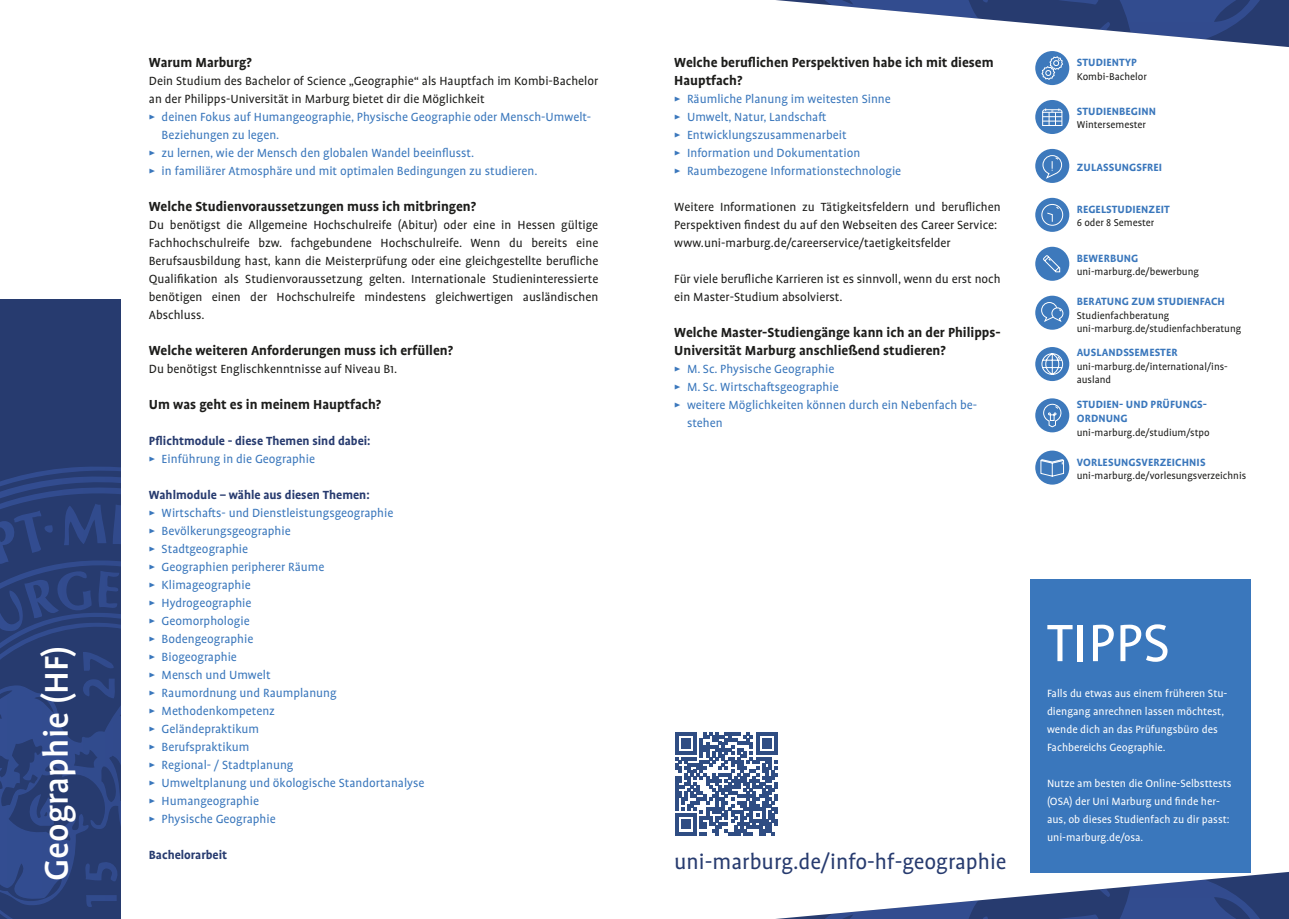
<style>
.page{position:relative;width:1289px;height:919px;background:#fff}
.page>*{position:absolute;margin:0;border:0;box-sizing:border-box;transform-origin:0 0}
.Tipp_Titel{font:60px "Profile Pro";color:#fff}
.H1_Vertikal{font:500 37.5px "Profile Pro";color:#fff}
.Link_Blau_C91{font:24px "Profile Pro";color:#273b6f}
.H2_Horizontal_schwar{font:700 15px/18px "Profile Pro";color:#1d1d1b}
.Auflistung_blau{font:13.5px/18px "Profile Pro";color:#3a77bc}
.Fließtext{font:13.5px/18px "Profile Pro";color:#1d1d1b}
.H3_horizontal_dunkel{font:700 13.5px "Profile Pro";color:#273b6f}
.Tipp_Fließtext{font:12px/18px "Profile Pro";color:#fff}
.t1{font:700 12px/14.4px "Profile Pro";letter-spacing:.01em;color:#3a77bc}
.t2{font:11.25px/13.5px "Profile Pro";color:#1d1d1b}
</style>
<div class="page">
<div style="left:0;top:300px;width:120px;height:618px;background:#273b6f"></div>
<svg style="left:0;top:472px;width:120px;height:446px"></svg>
<svg style="left:776px;top:0;width:512px;height:47px"></svg>
<svg style="left:787px;top:871px;width:501px;height:47px"></svg>
<div style="left:1035px;top:51px;width:34px;height:34px;background:#3d79bc;border-radius:50%"></div>
<svg style="left:1041px;top:56px;width:22px;height:24px"></svg>
<div style="left:1035px;top:100px;width:34px;height:34px;background:#3d79bc;border-radius:50%"></div>
<div style="left:1042px;top:112px;width:20px;height:14px;background:#fff"></div>
<svg style="left:1042px;top:108px;width:20px;height:17px"></svg>
<div style="left:1035px;top:149px;width:34px;height:34px;background:#3d79bc;border-radius:50%"></div>
<svg style="left:1042px;top:155px;width:20px;height:25px"></svg>
<svg style="left:1035px;top:198px;width:34px;height:34px"></svg>
<svg style="left:1041px;top:204px;width:21px;height:21px"></svg>
<div style="left:1041px;top:204px;width:21px;height:21px;border:1px solid #fff;border-radius:50%"></div>
<svg style="left:1046px;top:206px;width:13px;height:16px"></svg>
<div style="left:1035px;top:247px;width:34px;height:34px;background:#3d79bc;border-radius:50%"></div>
<svg style="left:1043px;top:255px;width:17px;height:18px"></svg>
<div style="left:1035px;top:296px;width:34px;height:34px;background:#3d79bc;border-radius:50%"></div>
<svg style="left:1041px;top:302px;width:22px;height:20px"></svg>
<div style="left:1035px;top:347px;width:34px;height:34px;background:#3d79bc;border-radius:50%"></div>
<svg style="left:1041px;top:353px;width:22px;height:22px"></svg>
<div style="left:1035px;top:398px;width:34px;height:34px;background:#3d79bc;border-radius:50%"></div>
<svg style="left:1043px;top:404px;width:18px;height:23px"></svg>
<div style="left:1035px;top:450px;width:34px;height:34px;background:#3d79bc;border-radius:50%"></div>
<svg style="left:1040px;top:459px;width:24px;height:18px"></svg>
<div style="left:1029px;top:578px;width:221px;height:294px;background:#3a77bc"></div>
<svg style="left:675px;top:732px;width:102px;height:103px"></svg>
<h3 class="H1_Vertikal" style="left:35px;top:880px;width:236px;rotate:-90deg">Geographie (HF)</h3>
<h3 class="H2_Horizontal_schwar" style="left:149px;top:53px;width:104px">Warum Marburg?</h3>
<p class="Fließtext" style="left:149px;top:72px;width:451px">Dein Studium des Bachelor of Science „Geographie“ als Hauptfach im Kombi-Bachelor an der Philipps-Universität in Marburg bietet dir die Möglichkeit</p>
<p class="Auflistung_blau" style="left:162px;top:108px;width:431px;text-indent:-13px">▶ deinen Fokus auf Humangeographie, Physische Geographie oder Mensch-Umwelt-<br>Beziehungen zu legen.</p>
<p class="Auflistung_blau" style="left:149px;top:144px;width:327px">▶ zu lernen, wie der Mensch den globalen Wandel beeinflusst.</p>
<p class="Auflistung_blau" style="left:149px;top:162px;width:390px">▶ in familiärer Atmosphäre und mit optimalen Bedingungen zu studieren.</p>
<h3 class="H2_Horizontal_schwar" style="left:149px;top:197px;width:329px">Welche Studienvoraussetzungen muss ich mitbringen?</h3>
<p class="Fließtext" style="left:149px;top:216px;width:451px;text-align:justify">Du benötigst die Allgemeine Hochschulreife (Abitur) oder eine in Hessen gültige Fachhochschulreife bzw. fachgebundene Hochschulreife. Wenn du bereits eine Berufsausbildung hast, kann die Meisterprüfung oder eine gleichgestellte berufliche Qualifikation als Studienvoraussetzung gelten. Internationale Studieninteressierte benötigen einen der Hochschulreife mindestens gleichwertigen ausländischen Abschluss.</p>
<h3 class="H2_Horizontal_schwar" style="left:149px;top:341px;width:306px">Welche weiteren Anforderungen muss ich erfüllen?</h3>
<p class="Fließtext" style="left:149px;top:360px;width:250px">Du benötigst Englischkenntnisse auf Niveau B1.</p>
<h3 class="H2_Horizontal_schwar" style="left:149px;top:395px;width:234px">Um was geht es in meinem Hauptfach?</h3>
<p class="H3_horizontal_dunkel" style="left:149px;top:433px;width:223px">Pflichtmodule - diese Themen sind dabei:</p>
<p class="Auflistung_blau" style="left:149px;top:450px;width:168px">▶ Einführung in die Geographie</p>
<p class="H3_horizontal_dunkel" style="left:149px;top:487px;width:222px">Wahlmodule – wähle aus diesen Themen:</p>
<p class="Auflistung_blau" style="left:149px;top:504px;width:246px">▶ Wirtschafts- und Dienstleistungsgeographie</p>
<p class="Auflistung_blau" style="left:149px;top:522px;width:143px">▶ Bevölkerungsgeographie</p>
<p class="Auflistung_blau" style="left:149px;top:540px;width:101px">▶ Stadtgeographie</p>
<p class="Auflistung_blau" style="left:149px;top:558px;width:177px">▶ Geographien peripherer Räume</p>
<p class="Auflistung_blau" style="left:149px;top:576px;width:103px">▶ Klimageographie</p>
<p class="Auflistung_blau" style="left:149px;top:594px;width:104px">▶ Hydrogeographie</p>
<p class="Auflistung_blau" style="left:149px;top:612px;width:102px">▶ Geomorphologie</p>
<p class="Auflistung_blau" style="left:149px;top:630px;width:106px">▶ Bodengeographie</p>
<p class="Auflistung_blau" style="left:149px;top:648px;width:90px">▶ Biogeographie</p>
<p class="Auflistung_blau" style="left:149px;top:666px;width:123px">▶ Mensch und Umwelt</p>
<p class="Auflistung_blau" style="left:149px;top:684px;width:189px">▶ Raumordnung und Raumplanung</p>
<p class="Auflistung_blau" style="left:149px;top:702px;width:128px">▶ Methodenkompetenz</p>
<p class="Auflistung_blau" style="left:149px;top:720px;width:112px">▶ Geländepraktikum</p>
<p class="Auflistung_blau" style="left:149px;top:738px;width:102px">▶ Berufspraktikum</p>
<p class="Auflistung_blau" style="left:149px;top:756px;width:146px">▶ Regional- / Stadtplanung</p>
<p class="Auflistung_blau" style="left:149px;top:774px;width:277px">▶ Umweltplanung und ökologische Standortanalyse</p>
<p class="Auflistung_blau" style="left:149px;top:792px;width:112px">▶ Humangeographie</p>
<p class="Auflistung_blau" style="left:149px;top:810px;width:128px">▶ Physische Geographie</p>
<p class="H3_horizontal_dunkel" style="left:149px;top:847px;width:80px">Bachelorarbeit</p>
<h3 class="H2_Horizontal_schwar" style="left:674px;top:53px;width:321px">Welche beruflichen Perspektiven habe ich mit diesem<br>Hauptfach?</h3>
<p class="Auflistung_blau" style="left:674px;top:90px;width:218px">▶ Räumliche Planung im weitesten Sinne</p>
<p class="Auflistung_blau" style="left:674px;top:108px;width:154px">▶ Umwelt, Natur, Landschaft</p>
<p class="Auflistung_blau" style="left:674px;top:126px;width:174px">▶ Entwicklungszusammenarbeit</p>
<p class="Auflistung_blau" style="left:674px;top:144px;width:188px">▶ Information und Dokumentation</p>
<p class="Auflistung_blau" style="left:674px;top:162px;width:228px">▶ Raumbezogene Informationstechnologie</p>
<p class="Fließtext" style="left:674px;top:198px;width:328px">Weitere Informationen zu Tätigkeitsfeldern und beruflichen<br>Perspektiven findest du auf den Webseiten des Career Service:</p>
<p class="Fließtext" style="left:674px;top:234px;width:278px">www.uni-marburg.de/careerservice/taetigkeitsfelder</p>
<p class="Fließtext" style="left:674px;top:270px;width:328px">Für viele berufliche Karrieren ist es sinnvoll, wenn du erst noch ein Master-Studium absolvierst.</p>
<h3 class="H2_Horizontal_schwar" style="left:674px;top:323px;width:328px">Welche Master-Studiengänge kann ich an der Philipps-<br>Universität Marburg anschließend studieren?</h3>
<p class="Auflistung_blau" style="left:674px;top:360px;width:161px">▶ M. Sc. Physische Geographie</p>
<p class="Auflistung_blau" style="left:674px;top:378px;width:166px">▶ M. Sc. Wirtschaftsgeographie</p>
<p class="Auflistung_blau" style="left:687px;top:396px;width:292px;text-indent:-13px">▶ weitere Möglichkeiten können durch ein Nebenfach be&shy;stehen</p>
<p class="t1" style="left:1076px;top:55px;width:62px">STUDIENTYP</p>
<p class="t2" style="left:1076px;top:70px;width:72px">Kombi-Bachelor</p>
<p class="t1" style="left:1076px;top:104px;width:81px">STUDIENBEGINN</p>
<p class="t2" style="left:1076px;top:119px;width:71px">Wintersemester</p>
<p class="t1" style="left:1076px;top:160px;width:87px">ZULASSUNGSFREI</p>
<p class="t1" style="left:1076px;top:202px;width:94px">REGELSTUDIENZEIT</p>
<p class="t2" style="left:1076px;top:216px;width:79px">6 oder 8 Semester</p>
<p class="t1" style="left:1076px;top:251px;width:63px">BEWERBUNG</p>
<p class="t2" style="left:1076px;top:265px;width:124px">uni-marburg.de/bewerbung</p>
<p class="t1" style="left:1076px;top:294px;width:150px">BERATUNG ZUM STUDIENFACH</p>
<p class="t2" style="left:1076px;top:309px;width:166px">Studienfachberatung uni-marburg.de/studienfachberatung</p>
<p class="t1" style="left:1076px;top:346px;width:102px">AUSLANDSSEMESTER</p>
<p class="t2" style="left:1076px;top:360px;width:153px">uni-marburg.de/international/ins&shy;ausland</p>
<p class="t1" style="left:1076px;top:397px;width:132px">STUDIEN- UND PRÜFUNGS-<br>ORDNUNG</p>
<p class="t2" style="left:1076px;top:426px;width:134px">uni-marburg.de/studium/stpo</p>
<p class="t1" style="left:1076px;top:455px;width:130px">VORLESUNGSVERZEICHNIS</p>
<p class="t2" style="left:1076px;top:469px;width:171px">uni-marburg.de/vorlesungsverzeichnis</p>
<p class="Link_Blau_C91" style="left:674px;top:848px;width:334px">uni-marburg.de/info-hf-geographie</p>
<p class="Tipp_Titel" style="left:1046px;top:609px;width:124px">TIPPS</p>
<p class="Tipp_Fließtext" style="left:1046px;top:685px;width:182px">Falls du etwas aus einem früheren Stu&shy;diengang anrechnen lassen möchtest, wende dich an das Prüfungsbüro des Fachbereichs Geographie.</p>
<p class="Tipp_Fließtext" style="left:1046px;top:775px;width:186px">Nutze am besten die Online-Selbsttests (OSA) der Uni Marburg und finde her&shy;aus, ob dieses Studienfach zu dir passt: uni-marburg.de/osa.</p>
</div>
